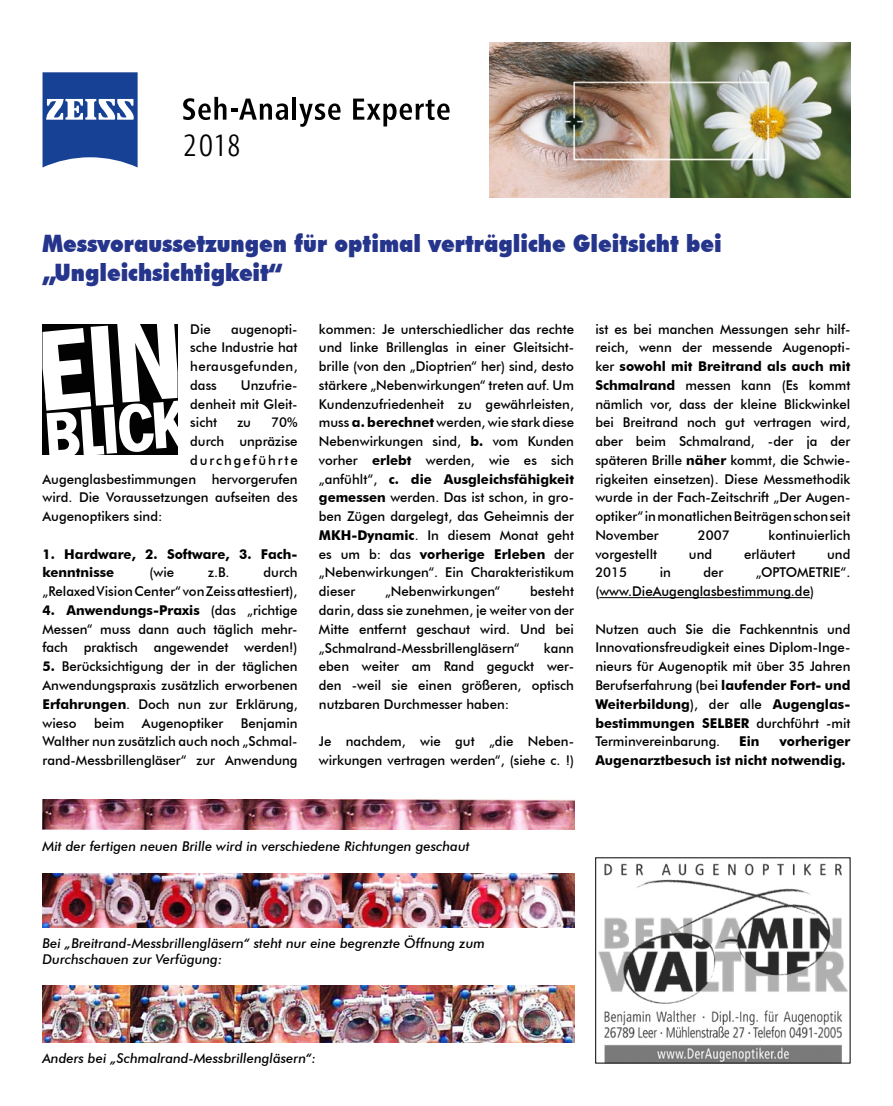
<style>
.page{position:relative;width:893px;height:1106px;background:#fff}
.page>*{position:absolute;margin:0;border:0;box-sizing:border-box;transform-origin:0 0}
.t1{font:300 31.58px "Ingra Cd";color:#000}
.t2{font:900 24px/28.8px "Futura BT";color:#26358c;scale:.88 1}
.t3{font:500 13.5px/18.8px "Futura BT";color:#000;text-align:justify}
.t4{font:italic 500 13.5px/16.2px "Futura BT";color:#000}
.t5{font:700 13.5px/18.8px "Futura BT";color:#000}
.t6{font:500 13.5px "Futura BT";letter-spacing:.14em;color:#000}
.s1{font-weight:700}
</style>
<div class="page">
<svg style="left:183px;top:97px;width:105px;height:23px"></svg>
<hr style="left:293px;top:97px;width:3px;height:23px;background:#000">
<svg style="left:299px;top:103px;width:42px;height:24px"></svg>
<svg style="left:353px;top:99px;width:97px;height:27px"></svg>
<svg style="left:43px;top:72px;width:95px;height:95px"></svg>
<svg style="left:43px;top:324px;width:135px;height:131px"></svg>
<img style="left:598px;top:863px;width:250px;height:198px">
<hr style="left:599px;top:597px;width:211px;height:1px;background:#000">
<img style="left:489px;top:43px;width:361px;height:155px">
<img style="left:43px;top:799px;width:531px;height:31px">
<img style="left:43px;top:873px;width:531px;height:54px">
<img style="left:43px;top:985px;width:531px;height:57px">
<h1 class="t1" style="left:184px;top:126px;width:59px">2018</h1>
<h2 class="t2" style="left:43px;top:229px;width:773px">Messvoraussetzungen für optimal verträgliche Gleitsicht bei „Ungleichsichtigkeit“</h2>
<p class="t3" style="left:190px;top:319px;width:22px">Die</p>
<p class="t3" style="left:595px;top:319px;width:257px">ist es bei manchen Messungen sehr hilf&shy;reich, wenn der messende Augenopti&shy;ker <span class="s1">sowohl mit Breitrand als auch mit Schmalrand</span> messen kann (Es kommt nämlich vor, dass der kleine Blickwinkel bei Breitrand noch gut vertragen wird, aber beim Schmalrand, -der ja der späteren Brille <span class="s1">näher</span> kommt, die Schwie&shy;rigkeiten einsetzen). Diese Messmethodik wurde in der Fach-Zeitschrift „Der Augen&shy;optiker“ in monatlichen Beiträgen schon seit November</p>
<p class="t3" style="left:319px;top:319px;width:257px">kommen: Je unterschiedlicher das rechte und linke Brillenglas in einer Gleitsicht&shy;brille (von den „Dioptrien“ her) sind, desto stärkere „Nebenwirkungen“ treten auf. Um Kundenzufriedenheit zu gewährleisten, muss <span class="s1">a. berechnet</span> werden, wie stark diese Nebenwirkungen sind, <span class="s1">b.</span> vom Kunden vorher <span class="s1">erlebt</span> werden, wie es sich „anfühlt“, <span class="s1">c. die Ausgleichsfähigkeit gemessen</span> werden. Das ist schon, in gro&shy;ben Zügen dargelegt, das Geheimnis der <span class="s1">MKH-Dynamic</span>. In diesem Monat geht es um b: das <span class="s1">vorherige Erleben</span> der „Nebenwirkungen“. Ein Charakteristikum dieser</p>
<p class="t3" style="left:190px;top:319px;width:109px;text-indent:41px">augenopti&shy;sche Industrie hat herausgefunden, dass</p>
<p class="t3" style="left:190px;top:375px;width:109px;text-indent:51px">Unzufrie&shy;denheit mit Gleit&shy;sicht</p>
<p class="t3" style="left:237px;top:413px;width:15px">zu</p>
<p class="t3" style="left:271px;top:413px;width:28px">70%</p>
<p class="t3" style="left:190px;top:432px;width:109px">durch unpräzise</p>
<p class="t6" style="left:190px;top:452px;width:109px">durchgeführte</p>
<p class="t3" style="left:43px;top:469px;width:257px">Augenglasbestimmungen hervorgerufen</p>
<p class="t3" style="left:43px;top:488px;width:257px">wird. Die Voraussetzungen aufseiten des</p>
<p class="t3" style="left:43px;top:507px;width:121px">Augenoptikers sind:</p>
<p class="t5" style="left:43px;top:544px;width:257px">1. Hardware, 2. Software, 3. Fach&shy;kenntnisse</p>
<p class="t3" style="left:698px;top:525px;width:33px">2007</p>
<p class="t3" style="left:769px;top:525px;width:83px">kontinuierlich</p>
<p class="t3" style="left:595px;top:544px;width:63px">vorgestellt</p>
<p class="t3" style="left:689px;top:544px;width:25px">und</p>
<p class="t3" style="left:744px;top:544px;width:53px">erläutert</p>
<p class="t3" style="left:827px;top:544px;width:25px">und</p>
<p class="t3" style="left:595px;top:563px;width:33px">2015</p>
<p class="t3" style="left:660px;top:563px;width:13px">in</p>
<p class="t3" style="left:703px;top:563px;width:21px">der</p>
<p class="t3" style="left:43px;top:563px;width:257px;text-align:right">durch<br>„Relaxed Vision Center“ von Zeiss attestiert),</p>
<p class="t3" style="left:43px;top:600px;width:257px"><span class="s1">4. Anwendungs-Praxis</span> (das „richtige Messen“ muss dann auch täglich mehr&shy;fach praktisch angewendet werden!)</p>
<p class="t3" style="left:43px;top:657px;width:257px"><span class="s1">5.</span> Berücksichtigung der in der täglichen Anwendungspraxis zusätzlich erworbenen <span class="s1">Erfahrungen</span>. Doch nun zur Erklärung, wieso</p>
<p class="t3" style="left:150px;top:563px;width:26px">(wie</p>
<p class="t3" style="left:208px;top:563px;width:23px">z.B.</p>
<p class="t3" style="left:595px;top:563px;width:257px;text-indent:161px">„OPTOMETRIE“. (www.DieAugenglasbestimmung.de)</p>
<p class="t3" style="left:595px;top:619px;width:257px">Nutzen auch Sie die Fachkenntnis und Innovationsfreudigkeit eines Diplom-Inge&shy;nieurs für Augenoptik mit über 35 Jahren Berufserfahrung (bei <span class="s1">laufender Fort- und Weiterbildung</span>), der alle <span class="s1">Augenglas&shy;bestimmungen SELBER</span> durchführt -mit Terminvereinbarung.</p>
<p class="t3" style="left:319px;top:582px;width:257px;text-indent:211px">besteht darin, dass sie zunehmen, je weiter von der Mitte entfernt geschaut wird. Und bei „Schmalrand-Messbrillengläsern“</p>
<p class="t3" style="left:385px;top:582px;width:117px">„Nebenwirkungen“</p>
<p class="t3" style="left:319px;top:638px;width:257px;text-indent:225px">kann eben weiter am Rand geguckt wer&shy;den -weil sie einen größeren, optisch nutzbaren Durchmesser haben:</p>
<p class="t3" style="left:319px;top:732px;width:257px">Je nachdem, wie gut „die Neben&shy;wirkungen vertragen werden“, (siehe c. !)</p>
<p class="t3" style="left:94px;top:713px;width:32px">beim</p>
<p class="t3" style="left:142px;top:713px;width:83px">Augenoptiker</p>
<p class="t3" style="left:43px;top:713px;width:257px;text-indent:198px">Benjamin Walther nun zusätzlich auch noch „Schmal&shy;rand-Messbrillengläser“ zur Anwendung</p>
<p class="t5" style="left:595px;top:732px;width:257px;text-indent:184px">vorheriger<br>Augenarztbesuch ist nicht notwendig.</p>
<p class="t5" style="left:739px;top:732px;width:22px">Ein</p>
<p class="t4" style="left:43px;top:837px;width:429px">Mit der fertigen neuen Brille wird in verschiedene Richtungen geschaut</p>
<p class="t4" style="left:43px;top:935px;width:444px">Bei „Breitrand-Messbrillengläsern“ steht nur eine begrenzte Öffnung zum<br>Durchschauen zur Verfügung:</p>
<p class="t4" style="left:43px;top:1050px;width:275px">Anders bei „Schmalrand-Messbrillengläsern“:</p>
</div>
